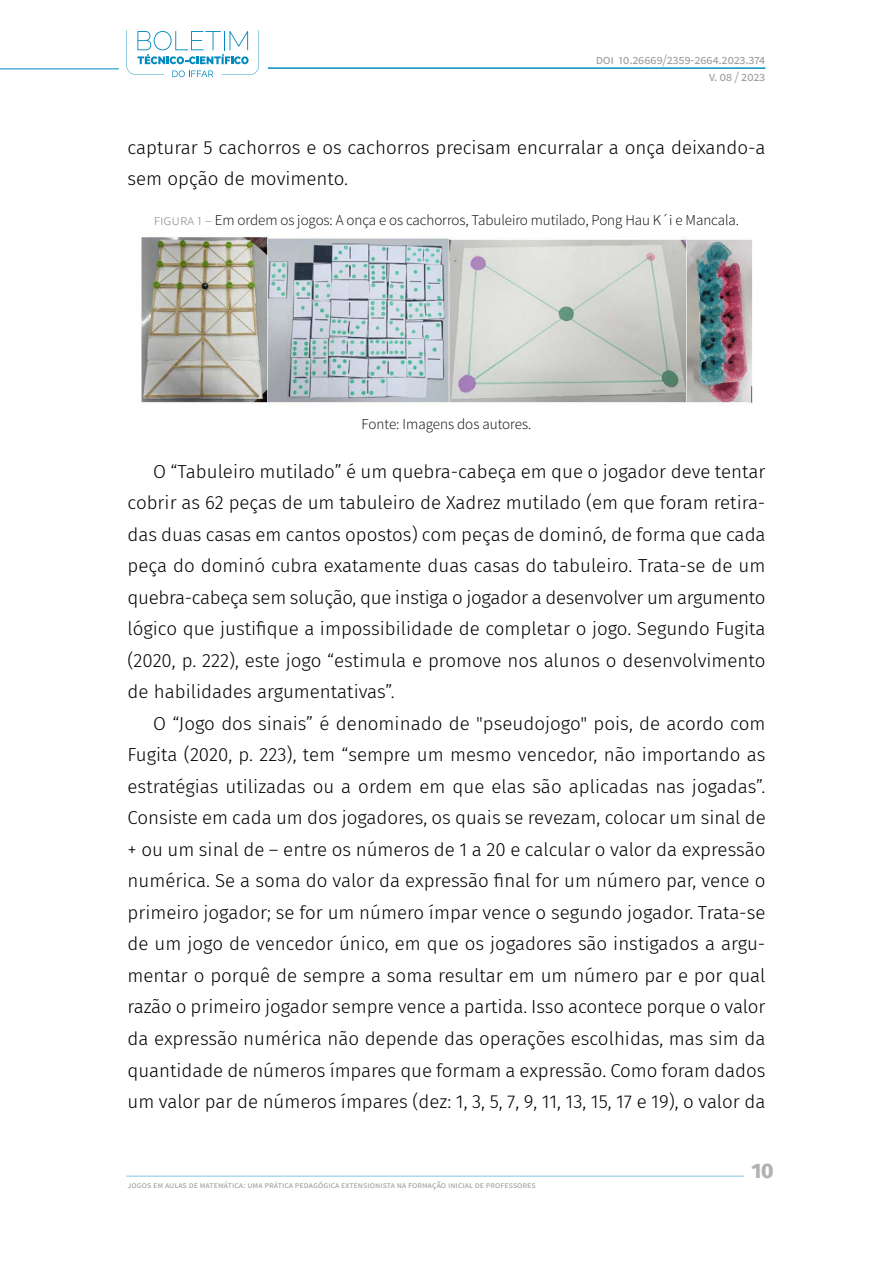
<style>
.page{position:relative;width:893px;height:1263px;background:#fff}
.page>*{position:absolute;margin:0;border:0;box-sizing:border-box;transform-origin:0 0}
.t1{font:800 21px "Fira Sans";color:#b3b2b2}
.t2{font:300 18.75px/31.5px "Fira Sans";color:#000;text-align:justify}
.t3{font:300 15px "Source Sans Pro";letter-spacing:-.005em;color:#000}
.t4{font:13.5px/16.5px "Source Sans Pro";letter-spacing:-.03em;color:#9d9d9c;text-align:right}
.t5{font:9px "Source Sans Pro";color:#9d9d9c}
.s1{color:#878787}
</style>
<div class="page">
<hr style="left:0;top:69px;width:119px;height:1px;background:#008ac0">
<hr style="left:127px;top:1176px;width:616px;height:1px;background:#008ac0">
<svg style="left:126px;top:30px;width:133px;height:47px"></svg>
<hr style="left:268px;top:68px;width:497px;height:1px;background:#008ac0">
<img style="left:141px;top:237px;width:612px;height:168px">
<p class="t4" style="left:596px;top:51px;width:171px">doi 10.26669/2359-2664.2023.374 v. 08 / 2023</p>
<p class="t2" style="left:128px;top:131px;width:639px">capturar 5 cachorros e os cachorros precisam encurralar a onça deixando-a sem opção de movimento.</p>
<p class="t3" style="left:154px;top:210px;width:587px"><span class="s1">figura 1 –</span> Em ordem os jogos: A onça e os cachorros, Tabuleiro mutilado, Pong Hau K´i e Mancala.</p>
<p class="t3" style="left:361px;top:415px;width:171px">Fonte: Imagens dos autores.</p>
<p class="t2" style="left:128px;top:455px;width:640px;text-indent:26px">O “Tabuleiro mutilado” é um quebra-cabeça em que o jogador deve tentar cobrir as 62 peças de um tabuleiro de Xadrez mutilado (em que foram retira&shy;das duas casas em cantos opostos) com peças de dominó, de forma que cada peça do dominó cubra exatamente duas casas do tabuleiro. Trata-se de um quebra-cabeça sem solução, que instiga o jogador a desenvolver um argumento lógico que justifique a impossibilidade de completar o jogo. Segundo Fugita (2020, p. 222), este jogo “estimula e promove nos alunos o desenvolvimento de habilidades argumentativas”.</p>
<p class="t2" style="left:128px;top:707px;width:640px;text-indent:26px">O “Jogo dos sinais” é denominado de "pseudojogo" pois, de acordo com Fugita (2020, p. 223), tem “sempre um mesmo vencedor, não importando as estratégias utilizadas ou a ordem em que elas são aplicadas nas jogadas”.<br>Consiste em cada um dos jogadores, os quais se revezam, colocar um sinal de + ou um sinal de – entre os números de 1 a 20 e calcular o valor da expressão numérica. Se a soma do valor da expressão final for um número par, vence o primeiro jogador; se for um número ímpar vence o segundo jogador. Trata-se de um jogo de vencedor único, em que os jogadores são instigados a argu&shy;mentar o porquê de sempre a soma resultar em um número par e por qual razão o primeiro jogador sempre vence a partida. Isso acontece porque o valor da expressão numérica não depende das operações escolhidas, mas sim da quantidade de números ímpares que formam a expressão. Como foram dados um valor par de números ímpares (dez: 1, 3, 5, 7, 9, 11, 13, 15, 17 e 19), o valor da</p>
<p class="t5" style="left:128px;top:1180px;width:410px">jogos em aulas de matemática: uma prática pedagógica extensionista na formação inicial de professores</p>
<p class="t1" style="left:751px;top:1152px;width:24px">10</p>
</div>
